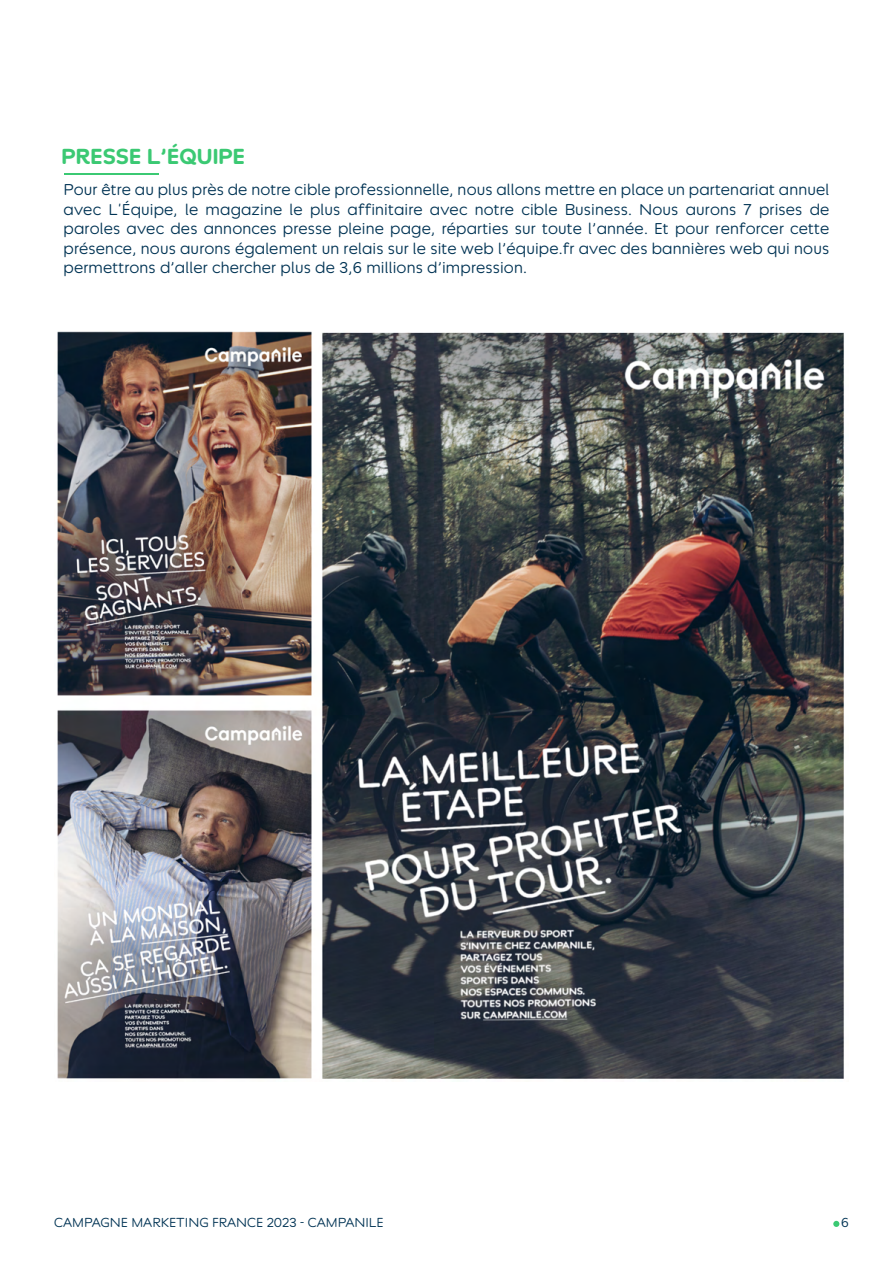
<style>
.page{position:relative;width:893px;height:1263px;background:#fff}
.page>*{position:absolute;margin:0;border:0;box-sizing:border-box;transform-origin:0 0}
.t1{font:700 22.5px "Campanile";letter-spacing:.005em;color:#3bc973}
.t2{font:300 16.2px/19.5px "Campanile";letter-spacing:.005em;color:#003354;text-align:justify}
.t3{font:300 13.5px "Campanile";color:#003354}
</style>
<div class="page">
<svg style="left:833px;top:1221px;width:6px;height:6px"></svg>
<hr style="left:64px;top:173px;width:95px;height:1px;background:#3bc973">
<img style="left:57px;top:331px;width:787px;height:748px">
<h1 class="t1" style="left:62px;top:143px;width:185px">PRESSE L’ÉQUIPE</h1>
<p class="t2" style="left:64px;top:180px;width:767px">Pour être au plus près de notre cible professionnelle, nous allons mettre en place un partenariat annuel avec L'Équipe, le magazine le plus affinitaire avec notre cible Business. Nous aurons 7 prises de paroles avec des annonces presse pleine page, réparties sur toute l’année. Et pour renforcer cette présence, nous aurons également un relais sur le site web l’équipe.fr avec des bannières web qui nous permettrons d’aller chercher plus de 3,6 millions d’impression.</p>
<p class="t3" style="left:54px;top:1215px;width:331px">CAMPAGNE MARKETING FRANCE 2023 - CAMPANILE</p>
<p class="t3" style="left:841px;top:1215px;width:9px">6</p>
</div>
